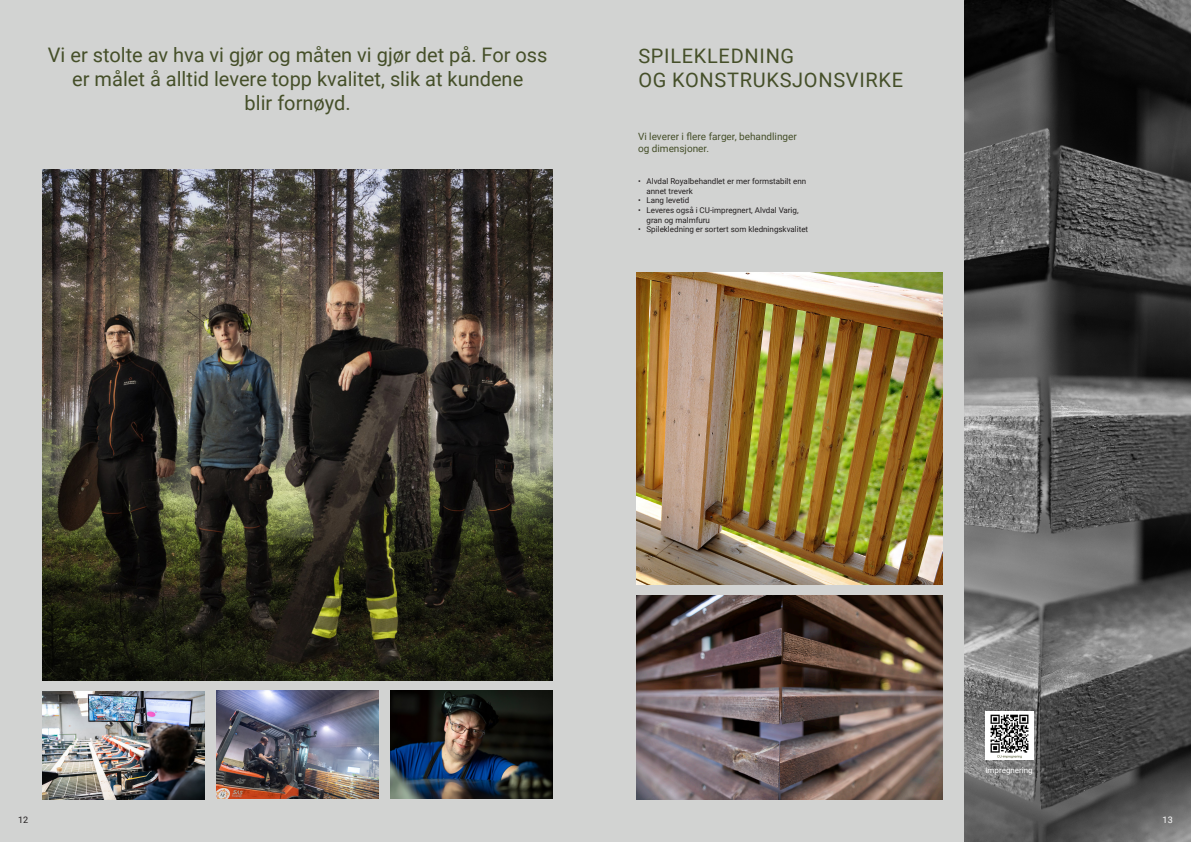
<style>
.page{position:relative;width:1191px;height:842px;background:#fff}
.page>*{position:absolute;margin:0;border:0;box-sizing:border-box;transform-origin:0 0}
.t1{font:20px/24px "Roboto";color:#454f29;text-align:center}
.t2{font:20px/24px "Roboto";letter-spacing:.035em;color:#454f29}
.t3{font:10px/12px "Roboto";color:#454f29}
.t4{font:9px "Roboto";color:#231f20}
.t5{font:9px "Roboto";color:#fff}
.t6{font:8px/9.6px "Roboto";color:#231f20}
.t7{font:8px "Roboto";color:#fff}
</style>
<div class="page">
<div style="left:0;top:0;width:595px;height:842px;background:#d2d3d2"></div>
<div style="left:595px;top:0;width:596px;height:842px;background:#d2d3d2"></div>
<img style="left:43px;top:170px;width:510px;height:510px">
<img style="left:43px;top:691px;width:162px;height:108px">
<img style="left:217px;top:691px;width:162px;height:108px">
<img style="left:391px;top:691px;width:162px;height:108px">
<img style="left:964px;top:0;width:227px;height:842px">
<img style="left:636px;top:595px;width:307px;height:204px">
<img style="left:636px;top:272px;width:307px;height:313px">
<img style="left:985px;top:711px;width:48px;height:48px">
<h1 class="t1" style="left:48px;top:42px;width:501px">Vi er stolte av hva vi gjør og måten vi gjør det på. For oss er målet å alltid levere topp kvalitet, slik at kundene<br>blir fornøyd.</h1>
<h1 class="t2" style="left:638px;top:44px;width:266px">SPILEKLEDNING<br>OG KONSTRUKSJONSVIRKE</h1>
<p class="t3" style="left:638px;top:130px;width:160px">Vi leverer i flere farger, behandlinger og dimensjoner.</p>
<p class="t6" style="left:646px;top:176px;width:161px;text-indent:-9px">• Alvdal Royalbehandlet er mer formstabilt enn annet treverk</p>
<p class="t6" style="left:638px;top:195px;width:53px">• Lang levetid</p>
<p class="t6" style="left:646px;top:205px;width:154px;text-indent:-9px">• Leveres også i CU-impregnert, Alvdal Varig, gran og malmfuru</p>
<p class="t6" style="left:638px;top:224px;width:172px">• Spilekledning er sortert som kledningskvalitet</p>
<p class="t4" style="left:18px;top:813px;width:12px">12</p>
<p class="t7" style="left:985px;top:765px;width:49px">Impregnering</p>
<p class="t5" style="left:1162px;top:813px;width:12px">13</p>
</div>
